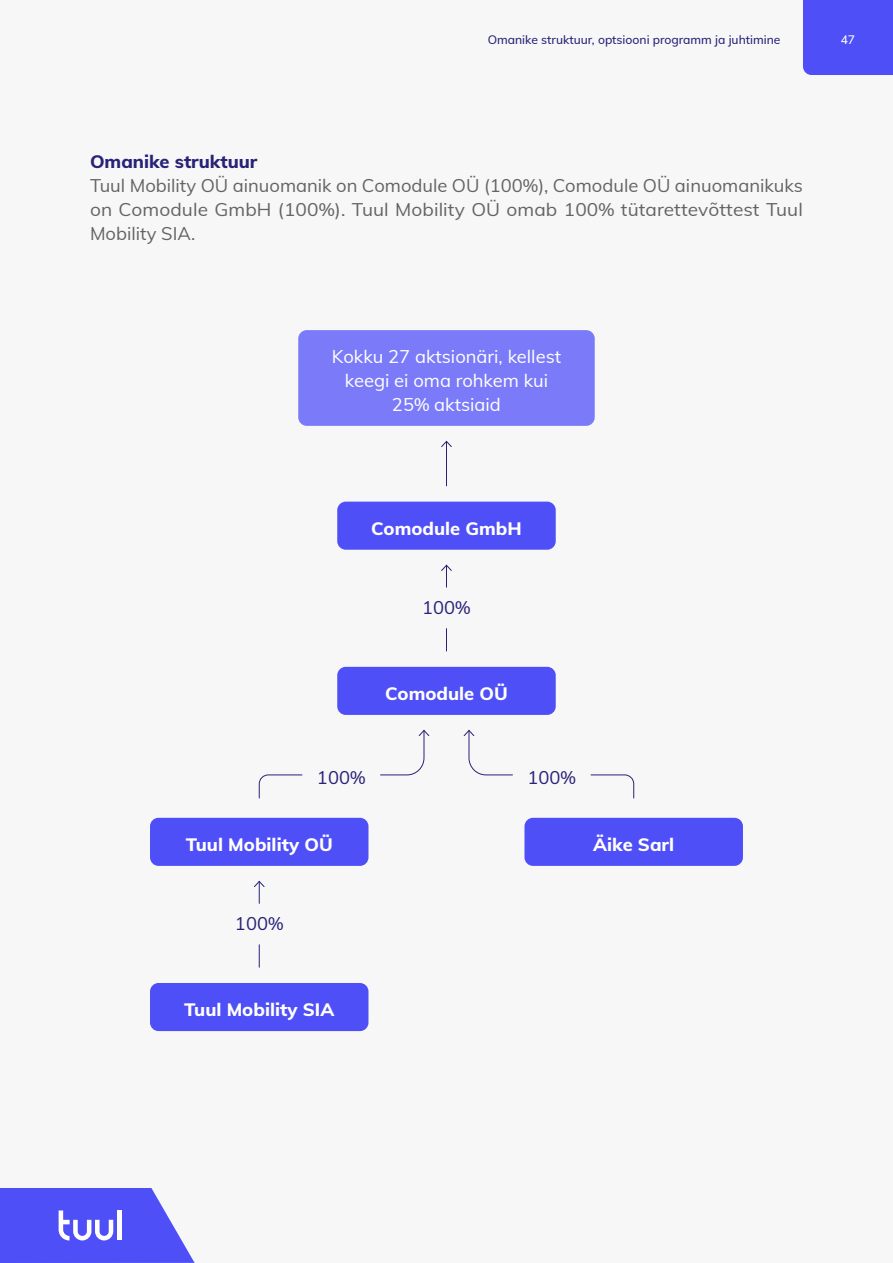
<style>
.page{position:relative;width:893px;height:1263px;background:#f7f7f7}
.page>*{position:absolute;margin:0;border:0;box-sizing:border-box;transform-origin:0 0}
.t1{font:18px/24px "Muli";letter-spacing:.005em;color:#646464;text-align:justify}
.t2{font:800 18px "Muli";color:#fff}
.t3{font:18px/24px "Muli";color:#fff;text-align:center}
.t4{font:800 18px "Muli";color:#282278}
.t5{font:18px "Muli";color:#282278}
.t6{font:500 12px "Muli";color:#282278}
.t7{font:500 12px "Muli";color:#fff}
</style>
<div class="page">
<svg style="left:0;top:1188px;width:195px;height:75px;background:#6a6af7"></svg>
<div style="left:803px;top:0;width:90px;height:75px;background:#4f4ff7"></div>
<div style="left:337px;top:502px;width:219px;height:48px;background:#4f4ff7;border-radius:9px"></div>
<div style="left:337px;top:667px;width:219px;height:48px;background:#4f4ff7;border-radius:9px"></div>
<div style="left:524px;top:818px;width:219px;height:48px;background:#4f4ff7;border-radius:9px"></div>
<div style="left:150px;top:983px;width:218px;height:48px;background:#4f4ff7;border-radius:9px"></div>
<div style="left:298px;top:330px;width:297px;height:96px;background:#7b7bf9;border-radius:9px"></div>
<div style="left:150px;top:818px;width:218px;height:48px;background:#4f4ff7;border-radius:9px"></div>
<hr style="left:446px;top:441px;width:1px;height:45px;background:#282278">
<svg style="left:441px;top:440px;width:11px;height:7px"></svg>
<svg style="left:441px;top:564px;width:11px;height:23px"></svg>
<svg style="left:446px;top:628px;width:1px;height:23px"></svg>
<svg style="left:254px;top:880px;width:11px;height:23px"></svg>
<svg style="left:259px;top:945px;width:1px;height:22px"></svg>
<svg style="left:380px;top:730px;width:50px;height:46px"></svg>
<svg style="left:258px;top:774px;width:45px;height:25px"></svg>
<svg style="left:463px;top:730px;width:50px;height:46px"></svg>
<svg style="left:590px;top:774px;width:44px;height:25px"></svg>
<p class="t6" style="left:488px;top:30px;width:294px">Omanike struktuur, optsiooni programm ja juhtimine</p>
<p class="t7" style="left:841px;top:30px;width:16px">47</p>
<p class="t4" style="left:90px;top:148px;width:169px">Omanike struktuur</p>
<p class="t1" style="left:90px;top:173px;width:714px">Tuul Mobility OÜ ainuomanik on Comodule OÜ (100%), Comodule OÜ ainuomanikuks on Comodule GmbH (100%). Tuul Mobility OÜ omab 100% tütarettevõttest Tuul Mobility SIA.</p>
<p class="t3" style="left:332px;top:344px;width:231px">Kokku 27 aktsionäri, kellest keegi ei oma rohkem kui<br>25% aktsiaid</p>
<p class="t2" style="left:371px;top:515px;width:152px">Comodule GmbH</p>
<p class="t5" style="left:422px;top:594px;width:50px">100%</p>
<p class="t2" style="left:385px;top:680px;width:124px">Comodule OÜ</p>
<p class="t5" style="left:317px;top:764px;width:50px">100%</p>
<p class="t5" style="left:527px;top:764px;width:50px">100%</p>
<p class="t2" style="left:186px;top:831px;width:148px">Tuul Mobility OÜ</p>
<p class="t2" style="left:593px;top:831px;width:82px">Äike Sarl</p>
<p class="t5" style="left:235px;top:910px;width:50px">100%</p>
<p class="t2" style="left:184px;top:996px;width:152px">Tuul Mobility SIA</p>
</div>
